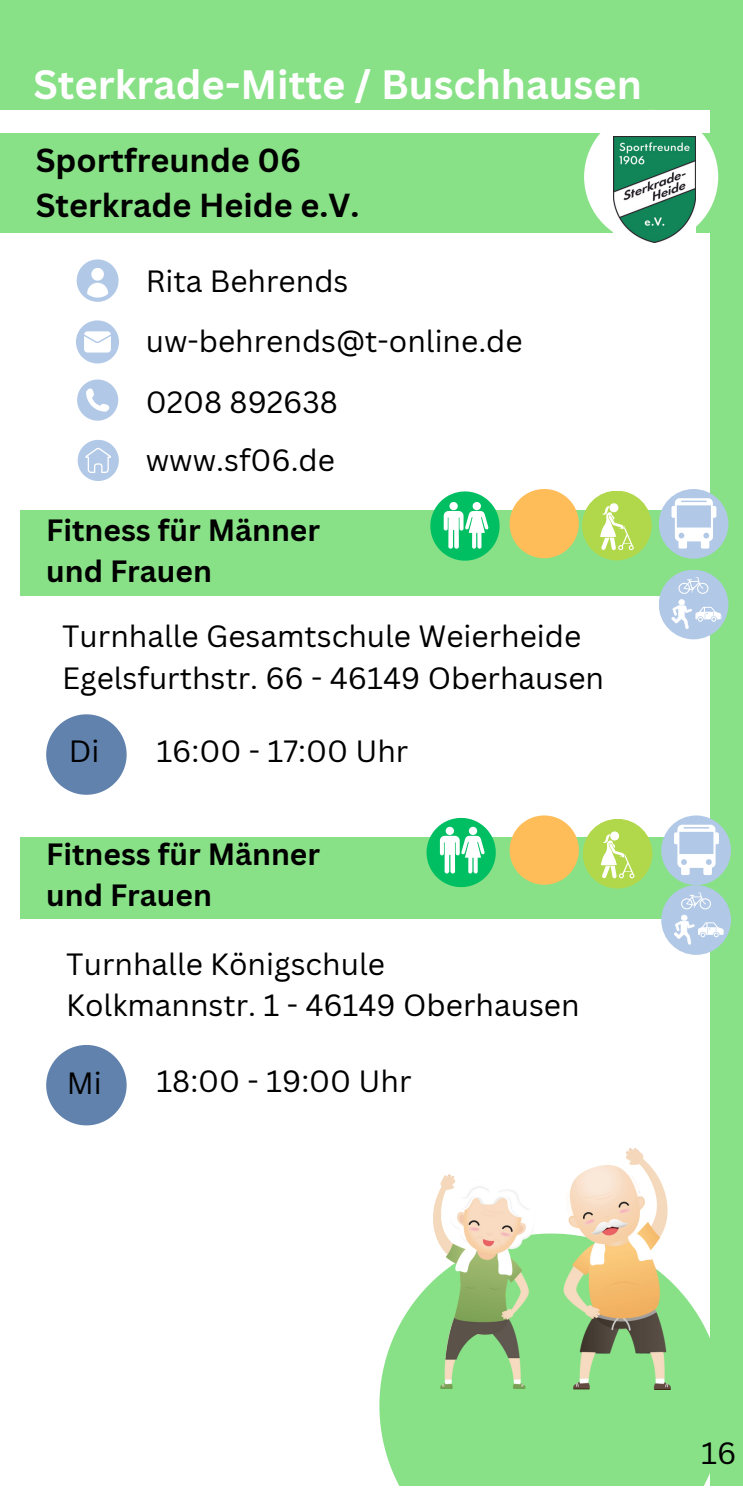
<style>
.page{position:relative;width:743px;height:1489px;background:#fff}
.page>*{position:absolute;margin:0;border:0;box-sizing:border-box;transform-origin:0 0}
.t1{font:700 40px "Canva Sans";color:#fff}
.t2{font:700 32.5px "Canva Sans";color:#000}
.t3{font:30px "Canva Sans";color:#000}
.t4{font:700 30px "Canva Sans";color:#000}
</style>
<div class="page">
<div style="left:710px;top:0;width:32px;height:1485px;background:#88e186"></div>
<div style="left:20px;top:837px;width:722px;height:81px;background:#88e186"></div>
<div style="left:0;top:0;width:742px;height:110px;background:#88e186"></div>
<div style="left:0;top:134px;width:742px;height:99px;background:#88e186"></div>
<svg style="left:77px;top:259px;width:42px;height:43px"></svg>
<svg style="left:76px;top:320px;width:43px;height:43px"></svg>
<svg style="left:77px;top:379px;width:41px;height:42px"></svg>
<svg style="left:78px;top:440px;width:41px;height:41px"></svg>
<div style="left:20px;top:510px;width:722px;height:85px;background:#88e186"></div>
<svg style="left:46px;top:714px;width:81px;height:81px"></svg>
<svg style="left:46px;top:1045px;width:81px;height:80px"></svg>
<svg style="left:509px;top:489px;width:70px;height:69px"></svg>
<div style="left:659px;top:489px;width:69px;height:70px;background:#b1c8e6;border-radius:50%"></div>
<div style="left:659px;top:570px;width:69px;height:69px;background:#b1c8e6;border-radius:50%"></div>
<svg style="left:671px;top:498px;width:45px;height:50px"></svg>
<svg style="left:671px;top:577px;width:50px;height:52px"></svg>
<svg style="left:509px;top:815px;width:70px;height:70px"></svg>
<div style="left:661px;top:815px;width:70px;height:70px;background:#b1c8e6;border-radius:50%"></div>
<svg style="left:674px;top:825px;width:45px;height:50px"></svg>
<div style="left:661px;top:885px;width:70px;height:70px;background:#b1c8e6;border-radius:50%"></div>
<svg style="left:681px;top:892px;width:30px;height:17px"></svg>
<svg style="left:674px;top:915px;width:50px;height:29px"></svg>
<svg style="left:430px;top:491px;width:69px;height:70px"></svg>
<div style="left:582px;top:491px;width:70px;height:69px;background:#b1d74b;border-radius:50%"></div>
<svg style="left:600px;top:503px;width:34px;height:47px"></svg>
<svg style="left:426px;top:818px;width:70px;height:69px"></svg>
<div style="left:583px;top:819px;width:69px;height:69px;background:#b1d74b;border-radius:50%"></div>
<svg style="left:601px;top:831px;width:33px;height:47px"></svg>
<div style="left:584px;top:110px;width:134px;height:134px;background:#fff;border-radius:50%"></div>
<img style="left:613px;top:136px;width:82px;height:107px">
<svg style="left:379px;top:1281px;width:331px;height:204px;background:#92e390"></svg>
<img style="left:433px;top:1148px;width:237px;height:241px">
<p class="t1" style="left:33px;top:56px;width:610px">Sterkrade-Mitte / Buschhausen</p>
<p class="t2" style="left:36px;top:138px;width:267px">Sportfreunde 06</p>
<p class="t2" style="left:36px;top:183px;width:325px">Sterkrade Heide e.V.</p>
<p class="t3" style="left:146px;top:260px;width:204px">Rita Behrends</p>
<p class="t3" style="left:146px;top:320px;width:378px">uw-behrends@t-online.de</p>
<p class="t3" style="left:146px;top:381px;width:194px">0208 892638</p>
<p class="t3" style="left:146px;top:439px;width:191px">www.sf06.de</p>
<p class="t4" style="left:46px;top:509px;width:275px">Fitness für Männer</p>
<p class="t4" style="left:46px;top:550px;width:167px">und Frauen</p>
<p class="t3" style="left:62px;top:615px;width:521px">Turnhalle Gesamtschule Weierheide</p>
<p class="t3" style="left:62px;top:656px;width:543px">Egelsfurthstr. 66 - 46149 Oberhausen</p>
<p class="t3" style="left:69px;top:730px;width:32px">Di</p>
<p class="t3" style="left:156px;top:730px;width:253px">16:00 - 17:00 Uhr</p>
<p class="t4" style="left:46px;top:833px;width:275px">Fitness für Männer</p>
<p class="t4" style="left:46px;top:874px;width:167px">und Frauen</p>
<p class="t3" style="left:66px;top:943px;width:320px">Turnhalle Königschule</p>
<p class="t3" style="left:66px;top:984px;width:515px">Kolkmannstr. 1 - 46149 Oberhausen</p>
<p class="t3" style="left:67px;top:1062px;width:37px">Mi</p>
<p class="t3" style="left:156px;top:1060px;width:257px">18:00 - 19:00 Uhr</p>
<p class="t3" style="left:701px;top:1432px;width:37px">16</p>
</div>
